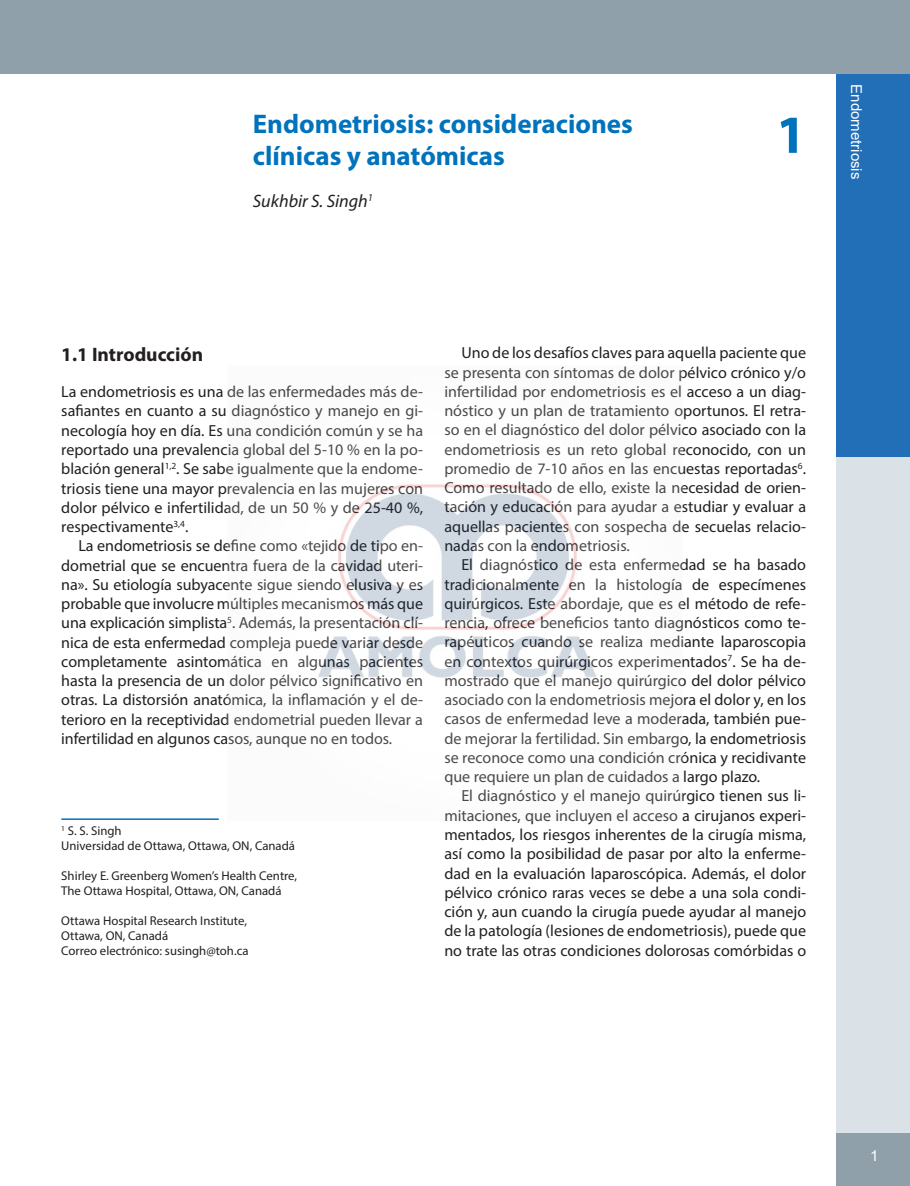
<style>
.page{position:relative;width:910px;height:1186px;background:#fff}
.page>*{position:absolute;margin:0;border:0;box-sizing:border-box;transform-origin:0 0}
.t1{font:700 54px "Myriad Pro";color:#0073bc}
.t2{font:700 27px/32.4px "Myriad Pro";color:#0073bc}
.t3{font:700 19.5px "Myriad Pro";color:#231f20}
.t4{font:italic 18px "Myriad Pro";color:#231f20}
.t5{font:16.05px/19.2px "Myriad Pro";color:#231f20;text-align:justify}
.t6{font:15px "Arial";color:#fff}
.t7{font:12.75px/15px "Myriad Pro";color:#231f20}
</style>
<div class="page">
<div style="left:0;top:0;width:909px;height:74px;background:#8fa0aa"></div>
<div style="left:835px;top:74px;width:74px;height:383px;background:#226eb7"></div>
<div style="left:835px;top:457px;width:74px;height:676px;background:#dae2e7"></div>
<div style="left:835px;top:1133px;width:74px;height:53px;background:#8fa0aa"></div>
<hr style="left:61px;top:818px;width:158px;height:2px;background:#0073bc">
<img style="left:318px;top:484px;width:279px;height:194px">
<h2 class="t2" style="left:253px;top:106px;width:381px">Endometriosis: consideraciones clínicas y anatómicas</h2>
<h1 class="t1" style="left:775px;top:99px;width:31px">1</h1>
<p class="t4" style="left:253px;top:189px;width:122px">Sukhbir S. Singh<sup>1</sup></p>
<p class="t6" style="left:866px;top:84px;width:97px;rotate:90deg">Endometriosis</p>
<p class="t3" style="left:61px;top:341px;width:143px">1.1 Introducción</p>
<p class="t5" style="left:61px;top:382px;width:363px">La endometriosis es una de las enfermedades más de&shy;safiantes en cuanto a su diagnóstico y manejo en gi&shy;necología hoy en día. Es una condición común y se ha reportado una prevalencia global del 5-10 % en la po&shy;blación general<sup>1,2</sup>. Se sabe igualmente que la endome&shy;triosis tiene una mayor prevalencia en las mujeres con dolor pélvico e infertilidad, de un 50 % y de 25-40 %, respectivamente<sup>3,4</sup>.</p>
<p class="t5" style="left:61px;top:536px;width:363px;text-indent:17px">La endometriosis se define como «tejido de tipo en&shy;dometrial que se encuentra fuera de la cavidad uteri&shy;na». Su etiología subyacente sigue siendo elusiva y es probable que involucre múltiples mecanismos más que una explicación simplista<sup>5</sup>. Además, la presentación clí&shy;nica de esta enfermedad compleja puede variar desde completamente asintomática en algunas pacientes hasta la presencia de un dolor pélvico significativo en otras. La distorsión anatómica, la inflamación y el de&shy;terioro en la receptividad endometrial pueden llevar a infertilidad en algunos casos, aunque no en todos.</p>
<p class="t7" style="left:61px;top:823px;width:235px"><sup>1</sup> S. S. Singh<br>Universidad de Ottawa, Ottawa, ON, Canadá</p>
<p class="t7" style="left:61px;top:868px;width:237px">Shirley E. Greenberg Women’s Health Centre,<br>The Ottawa Hospital, Ottawa, ON, Canadá</p>
<p class="t7" style="left:61px;top:913px;width:189px">Ottawa Hospital Research Institute,<br>Ottawa, ON, Canadá<br>Correo electrónico: susingh@toh.ca</p>
<p class="t5" style="left:444px;top:343px;width:363px;text-indent:17px">Uno de los desafíos claves para aquella paciente que se presenta con síntomas de dolor pélvico crónico y/o infertilidad por endometriosis es el acceso a un diag&shy;nóstico y un plan de tratamiento oportunos. El retra&shy;so en el diagnóstico del dolor pélvico asociado con la endometriosis es un reto global reconocido, con un promedio de 7-10 años en las encuestas reportadas<sup>6</sup>.<br>Como resultado de ello, existe la necesidad de orien&shy;tación y educación para ayudar a estudiar y evaluar a aquellas pacientes con sospecha de secuelas relacio&shy;nadas con la endometriosis.</p>
<p class="t5" style="left:444px;top:555px;width:363px;text-indent:17px">El diagnóstico de esta enfermedad se ha basado tradicionalmente en la histología de especímenes quirúrgicos. Este abordaje, que es el método de refe&shy;rencia, ofrece beneficios tanto diagnósticos como te&shy;rapéuticos cuando se realiza mediante laparoscopia en contextos quirúrgicos experimentados<sup>7</sup>. Se ha de&shy;mostrado que el manejo quirúrgico del dolor pélvico asociado con la endometriosis mejora el dolor y, en los casos de enfermedad leve a moderada, también pue&shy;de mejorar la fertilidad. Sin embargo, la endometriosis se reconoce como una condición crónica y recidivante que requiere un plan de cuidados a largo plazo.</p>
<p class="t5" style="left:444px;top:786px;width:363px;text-indent:17px">El diagnóstico y el manejo quirúrgico tienen sus li&shy;mitaciones, que incluyen el acceso a cirujanos experi&shy;mentados, los riesgos inherentes de la cirugía misma, así como la posibilidad de pasar por alto la enferme&shy;dad en la evaluación laparoscópica. Además, el dolor pélvico crónico raras veces se debe a una sola condi&shy;ción y, aun cuando la cirugía puede ayudar al manejo de la patología (lesiones de endometriosis), puede que no trate las otras condiciones dolorosas comórbidas o</p>
<p class="t6" style="left:869px;top:1145px;width:10px">1</p>
</div>
